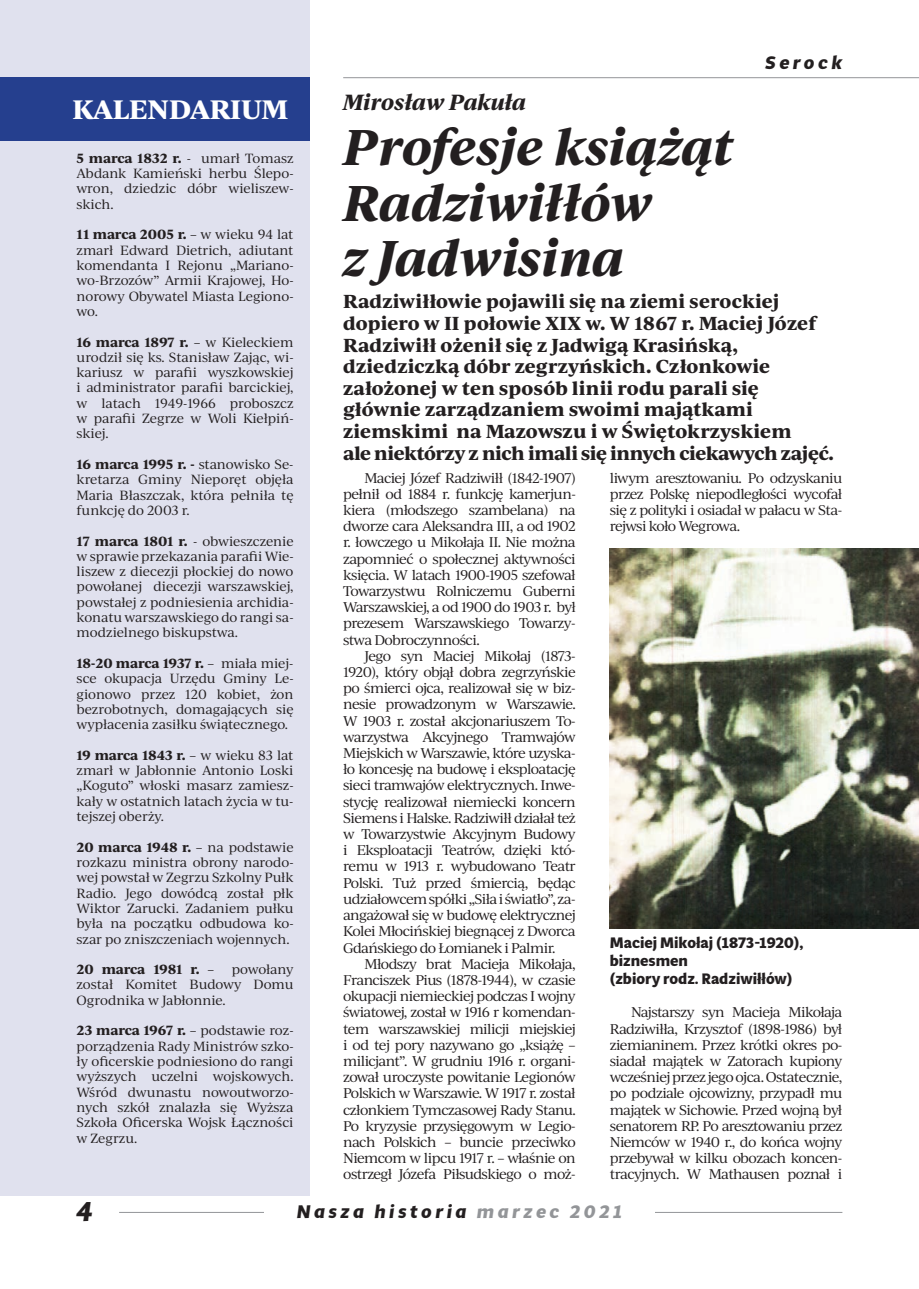
<style>
.page{position:relative;width:919px;height:1289px;background:#fff}
.page>*{position:absolute;margin:0;border:0;box-sizing:border-box;transform-origin:0 0}
.t1{font:italic 700 48px/55.5px "Ivy Journal";letter-spacing:-.01em;color:#231f20}
.t2{font:italic 700 27px "Multi Display";color:#231f20}
.t3{font:700 25.5px "Ivy Journal";color:#fff}
.t4{font:italic 700 21px "Ivy Journal";letter-spacing:-.01em;color:#231f20}
.t5{font:700 18px/21.6px "Ivy Journal";color:#231f20}
.t6{font:italic 700 18px "Multi Display";letter-spacing:.2em;color:#231f20}
.t7{font:700 15px/18px "Multi Display";color:#231f20}
.t8{font:13.5px/16.2px "Ivy Journal";letter-spacing:-.05em;color:#231f20;text-align:justify}
.t9{font:12.75px/15.3px "Ivy Journal";letter-spacing:-.01em;color:#231f20;text-align:justify}
.t10{font:700 12.75px "Ivy Journal";letter-spacing:-.015em;color:#231f20}
.s1{font-weight:700}
.s2{font-weight:400}
.s3{color:#939598}
</style>
<div class="page">
<hr style="left:119px;top:1211px;width:723px;height:1px;background:#939598">
<div style="left:264px;top:1195px;width:390px;height:31px;background:#fff"></div>
<div style="left:0;top:0;width:309px;height:1195px;background:#e0e1ee"></div>
<div style="left:0;top:77px;width:309px;height:64px;background:#253f8e"></div>
<hr style="left:343px;top:77px;width:575px;height:1px;background:#939598">
<img style="left:609px;top:548px;width:309px;height:380px">
<h3 class="t3" style="left:73px;top:90px;width:217px">KALENDARIUM</h3>
<p class="t9" style="left:77px;top:150px;width:218px"><span class="s1">5 marca 1832 r.</span> - umarł Tomasz Abdank Kamieński herbu Ślepo&shy;wron, dziedzic dóbr wieliszew&shy;skich.</p>
<p class="t9" style="left:77px;top:226px;width:218px"><span class="s1">11 marca 2005 r.</span> – w wieku 94 lat zmarł Edward Dietrich, adiutant komendanta I Rejonu „Mariano&shy;wo-Brzozów” Armii Krajowej, Ho&shy;norowy Obywatel Miasta Legiono&shy;wo.</p>
<p class="t9" style="left:77px;top:333px;width:218px"><span class="s1">16 marca 1897 r.</span> – w Kieleckiem urodził się ks. Stanisław Zając, wi&shy;kariusz w parafii wyszkowskiej i administrator parafii barcickiej, w latach 1949-1966 proboszcz w parafii Zegrze w Woli Kiełpiń&shy;skiej.</p>
<p class="t9" style="left:77px;top:456px;width:218px"><span class="s1">16 marca 1995 r. -</span> stanowisko Se&shy;kretarza Gminy Nieporęt objęła Maria Błaszczak, która pełniła tę funkcję do 2003 r.</p>
<p class="t9" style="left:77px;top:532px;width:218px"><span class="s1">17 marca 1801 r.</span> - obwieszczenie w sprawie przekazania parafii Wie&shy;liszew z diecezji płockiej do nowo powołanej diecezji warszawskiej, powstałej z podniesienia archidia&shy;konatu warszawskiego do rangi sa&shy;modzielnego biskupstwa.</p>
<p class="t9" style="left:77px;top:655px;width:218px"><span class="s1">18-20 marca 1937 r.</span> – miała miej&shy;sce okupacja Urzędu Gminy Le&shy;gionowo przez 120 kobiet, żon bezrobotnych, domagających się wypłacenia zasiłku świątecznego.</p>
<p class="t9" style="left:77px;top:747px;width:218px"><span class="s1">19 marca 1843 r.</span> – w wieku 83 lat zmarł w Jabłonnie Antonio Loski „Koguto” włoski masarz zamiesz&shy;kały w ostatnich latach życia w tu&shy;tejszej oberży.</p>
<p class="t9" style="left:77px;top:838px;width:218px"><span class="s1">20 marca 1948 r.</span> – na podstawie rozkazu ministra obrony narodo&shy;wej powstał w Zegrzu Szkolny Pułk Radio. Jego dowódcą został płk Wiktor Zarucki. Zadaniem pułku była na początku odbudowa ko&shy;szar po zniszczeniach wojennych.</p>
<p class="t10" style="left:77px;top:959px;width:139px">20 marca 1981 r. <span class="s2">–</span></p>
<p class="t9" style="left:77px;top:961px;width:218px;text-indent:155px">powołany został Komitet Budowy Domu Ogrodnika w Jabłonnie.</p>
<p class="t9" style="left:77px;top:1022px;width:218px"><span class="s1">23 marca 1967 r.</span> – podstawie roz&shy;porządzenia Rady Ministrów szko&shy;ły oficerskie podniesiono do rangi wyższych uczelni wojskowych.<br>Wśród dwunastu nowoutworzo&shy;nych szkół znalazła się Wyższa Szkoła Oficerska Wojsk Łączności w Zegrzu.</p>
<h3 class="t4" style="left:343px;top:86px;width:185px">Mirosław Pakuła</h3>
<h1 class="t1" style="left:343px;top:117px;width:393px">Profesje książąt<br>Radziwiłłów<br>z Jadwisina</h1>
<h3 class="t6" style="left:765px;top:50px;width:78px">Serock</h3>
<p class="t5" style="left:343px;top:290px;width:492px">Radziwiłłowie pojawili się na ziemi serockiej dopiero w II połowie XIX w. W 1867 r. Maciej Józef Radziwiłł ożenił się z Jadwigą Krasińską, dziedziczką dóbr zegrzyńskich. Członkowie założonej w ten sposób linii rodu parali się głównie zarządzaniem swoimi majątkami ziemskimi na Mazowszu i w Świętokrzyskiem<br>ale niektórzy z nich imali się innych ciekawych zajęć.</p>
<p class="t8" style="left:343px;top:469px;width:234px;text-indent:21px">Maciej Józef Radziwiłł (1842-1907) pełnił od 1884 r. funkcję kamerjun&shy;kiera (młodszego szambelana) na dworze cara Aleksandra III, a od 1902 r. łowczego u Mikołaja II. Nie można zapomnieć o społecznej aktywności księcia. W latach 1900-1905 szefował Towarzystwu Rolniczemu Guberni Warszawskiej, a od 1900 do 1903 r. był prezesem Warszawskiego Towarzy&shy;stwa Dobroczynności.</p>
<p class="t8" style="left:343px;top:647px;width:234px;text-indent:21px">Jego syn Maciej Mikołaj (1873- 1920), który objął dobra zegrzyńskie po śmierci ojca, realizował się w biz&shy;nesie prowadzonym w Warszawie.<br>W 1903 r. został akcjonariuszem To&shy;warzystwa Akcyjnego Tramwajów Miejskich w Warszawie, które uzyska&shy;ło koncesję na budowę i eksploatację sieci tramwajów elektrycznych. Inwe&shy;stycję realizował niemiecki koncern Siemens i Halske. Radziwiłł działał też w Towarzystwie Akcyjnym Budowy i Eksploatacji Teatrów, dzięki któ&shy;remu w 1913 r. wybudowano Teatr Polski. Tuż przed śmiercią, będąc udziałowcem spółki „Siła i światło”, za&shy;angażował się w budowę elektrycznej Kolei Młocińskiej biegnącej z Dworca Gdańskiego do Łomianek i Palmir.</p>
<p class="t8" style="left:343px;top:955px;width:234px;text-indent:21px">Młodszy brat Macieja Mikołaja, Franciszek Pius (1878-1944), w czasie okupacji niemieckiej podczas I wojny światowej, został w 1916 r komendan&shy;tem warszawskiej milicji miejskiej i od tej pory nazywano go „książę – milicjant”. W grudniu 1916 r. organi&shy;zował uroczyste powitanie Legionów Polskich w Warszawie. W 1917 r. został członkiem Tymczasowej Rady Stanu.<br>Po kryzysie przysięgowym w Legio&shy;nach Polskich – buncie przeciwko Niemcom w lipcu 1917 r. – właśnie on ostrzegł Józefa Piłsudskiego o moż-</p>
<p class="t8" style="left:609px;top:469px;width:234px">liwym aresztowaniu. Po odzyskaniu przez Polskę niepodległości wycofał się z polityki i osiadał w pałacu w Sta&shy;rejwsi koło Wegrowa.</p>
<p class="t7" style="left:609px;top:933px;width:195px">Maciej Mikołaj (1873-1920), biznesmen<br>(zbiory rodz. Radziwiłłów)</p>
<p class="t8" style="left:609px;top:1003px;width:234px;text-indent:21px">Najstarszy syn Macieja Mikołaja Radziwiłła, Krzysztof (1898-1986) był ziemianinem. Przez krótki okres po&shy;siadał majątek w Zatorach kupiony wcześniej przez jego ojca. Ostatecznie, po podziale ojcowizny, przypadł mu majątek w Sichowie. Przed wojną był senatorem RP. Po aresztowaniu przez Niemców w 1940 r., do końca wojny przebywał w kilku obozach koncen&shy;tracyjnych. W Mathausen poznał i</p>
<h2 class="t2" style="left:77px;top:1192px;width:18px">4</h2>
<h3 class="t6" style="left:297px;top:1198px;width:327px">Nasza historia <span class="s3">marzec 2021</span></h3>
</div>
